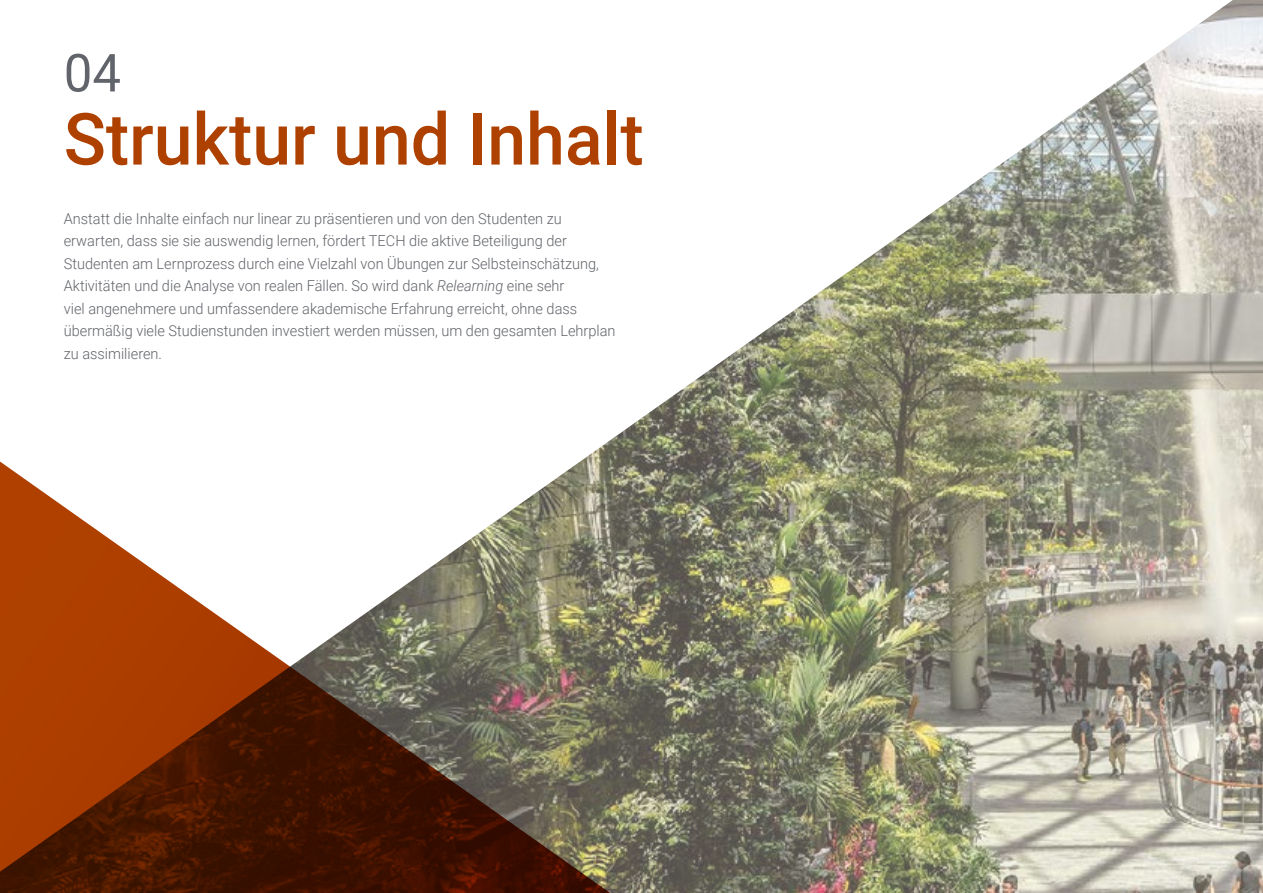
<style>
.page{position:relative;width:1263px;height:893px;background:#fff}
.page>*{position:absolute;margin:0;border:0;box-sizing:border-box;transform-origin:0 0}
.t1{font:500 72px "Roboto";color:#ae4000}
.t2{font:52.5px "Roboto";color:#61646a}
.t3{font:300 15px/22.5px "Roboto";color:#61646a}
.s1{font-style:italic}
</style>
<div class="page">
<img style="left:602px;top:0;width:661px;height:893px">
<svg style="left:0;top:446px;width:640px;height:447px"></svg>
<h2 class="t2" style="left:64px;top:36px;width:59px">04</h2>
<h1 class="t1" style="left:64px;top:89px;width:581px">Struktur und Inhalt</h1>
<p class="t3" style="left:64px;top:207px;width:553px">Anstatt die Inhalte einfach nur linear zu präsentieren und von den Studenten zu erwarten, dass sie sie auswendig lernen, fördert TECH die aktive Beteiligung der Studenten am Lernprozess durch eine Vielzahl von Übungen zur Selbsteinschätzung, Aktivitäten und die Analyse von realen Fällen. So wird dank <span class="s1">Relearning</span> eine sehr<br>viel angenehmere und umfassendere akademische Erfahrung erreicht, ohne dass übermäßig viele Studienstunden investiert werden müssen, um den gesamten Lehrplan zu assimilieren.</p>
</div>
